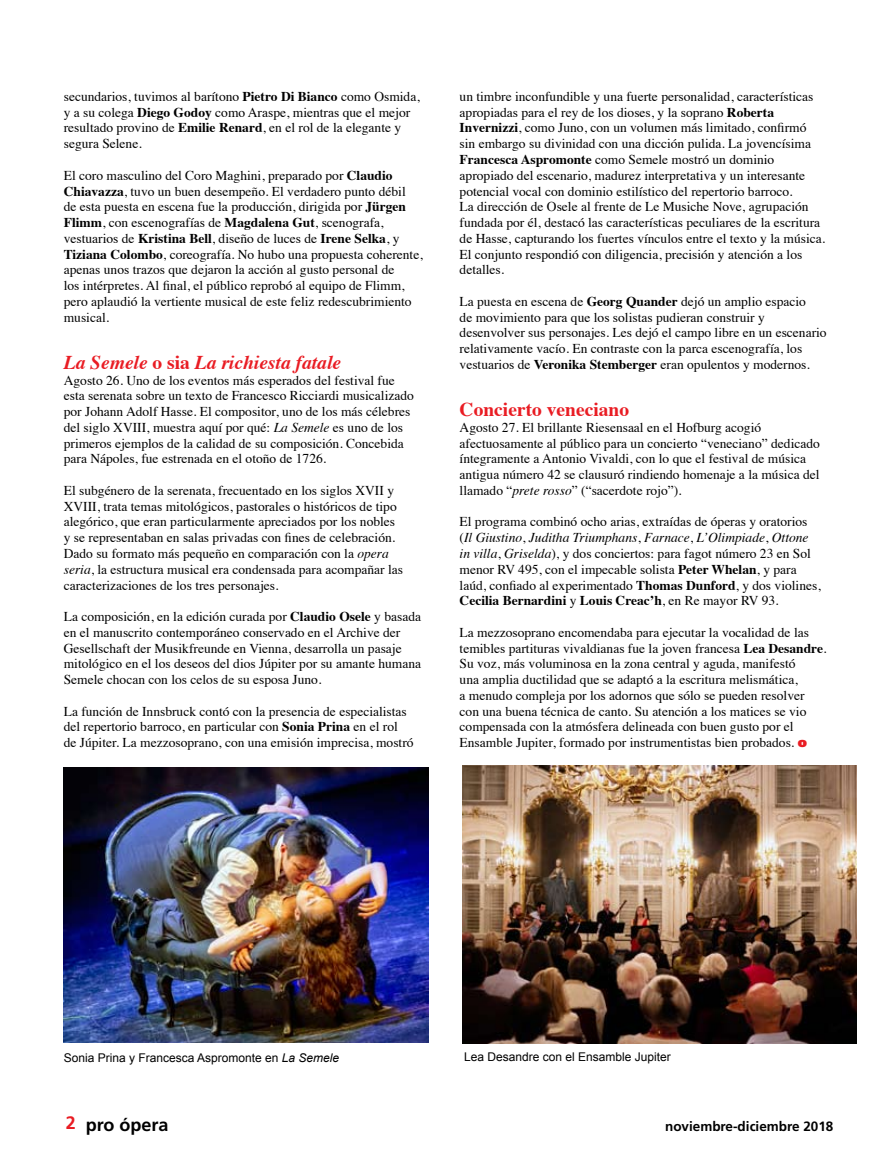
<style>
.page{position:relative;width:893px;height:1170px;background:#fff}
.page>*{position:absolute;margin:0;border:0;box-sizing:border-box;transform-origin:0 0}
.t1{font:italic 700 19.5px "Times";color:#e91c23}
.t2{font:700 19.5px "Times";color:#e91c23}
.t3{font:700 18px "Frutiger";color:#000}
.t4{font:13.5px/15.8px "Times";color:#000}
.t5{font:700 13.5px "Frutiger";color:#000}
.t6{font:12px "Arial";color:#000}
.s1{font-weight:700}
.s2{font-style:normal}
.s3{font-style:italic}
.s4{font-family:"Frutiger";font-weight:900;color:#e91c23}
</style>
<div class="page">
<img style="left:463px;top:765px;width:393px;height:278px">
<img style="left:64px;top:767px;width:364px;height:275px">
<p class="t4" style="left:64px;top:87px;width:357px">secundarios, tuvimos al barítono <span class="s1">Pietro Di Bianco</span> como Osmida, y a su colega <span class="s1">Diego Godoy</span> como Araspe, mientras que el mejor resultado provino de <span class="s1">Emilie Renard</span>, en el rol de la elegante y segura Selene.</p>
<p class="t4" style="left:64px;top:166px;width:360px">El coro masculino del Coro Maghini, preparado por <span class="s1">Claudio Chiavazza</span>, tuvo un buen desempeño. El verdadero punto débil<br>de esta puesta en escena fue la producción, dirigida por <span class="s1">Jürgen Flimm</span>, con escenografías de <span class="s1">Magdalena Gut</span>, scenografa, vestuarios de <span class="s1">Kristina Bell</span>, diseño de luces de <span class="s1">Irene Selka</span>, y <span class="s1">Tiziana Colombo</span>, coreografía. No hubo una propuesta coherente, apenas unos trazos que dejaron la acción al gusto personal de<br>los intérpretes. Al final, el público reprobó al equipo de Flimm, pero aplaudió la vertiente musical de este feliz redescubrimiento musical.</p>
<h1 class="t1" style="left:64px;top:344px;width:279px">La Semele <span class="s2">o sia</span> La richiesta fatale</h1>
<p class="t4" style="left:64px;top:371px;width:352px">Agosto 26. Uno de los eventos más esperados del festival fue esta serenata sobre un texto de Francesco Ricciardi musicalizado por Johann Adolf Hasse. El compositor, uno de los más célebres del siglo XVIII, muestra aquí por qué: <span class="s3">La Semele</span> es uno de los primeros ejemplos de la calidad de su composición. Concebida para Nápoles, fue estrenada en el otoño de 1726.</p>
<p class="t4" style="left:64px;top:481px;width:341px">El subgénero de la serenata, frecuentado en los siglos XVII y XVIII, trata temas mitológicos, pastorales o históricos de tipo alegórico, que eran particularmente apreciados por los nobles y se representaban en salas privadas con fines de celebración.<br>Dado su formato más pequeño en comparación con la <span class="s3">opera seria</span>, la estructura musical era condensada para acompañar las caracterizaciones de los tres personajes.</p>
<p class="t4" style="left:64px;top:607px;width:359px">La composición, en la edición curada por <span class="s1">Claudio Osele</span> y basada en el manuscrito contemporáneo conservado en el Archive der Gesellschaft der Musikfreunde en Vienna, desarrolla un pasaje mitológico en el los deseos del dios Júpiter por su amante humana Semele chocan con los celos de su esposa Juno.</p>
<p class="t4" style="left:64px;top:702px;width:351px">La función de Innsbruck contó con la presencia de especialistas del repertorio barroco, en particular con <span class="s1">Sonia Prina</span> en el rol de Júpiter. La mezzosoprano, con una emisión imprecisa, mostró</p>
<p class="t4" style="left:460px;top:87px;width:367px">un timbre inconfundible y una fuerte personalidad, características apropiadas para el rey de los dioses, y la soprano <span class="s1">Roberta Invernizzi</span>, como Juno, con un volumen más limitado, confirmó sin embargo su divinidad con una dicción pulida. La jovencísima <span class="s1">Francesca Aspromonte</span> como Semele mostró un dominio apropiado del escenario, madurez interpretativa y un interesante potencial vocal con dominio estilístico del repertorio barroco.<br>La dirección de Osele al frente de Le Musiche Nove, agrupación fundada por él, destacó las características peculiares de la escritura de Hasse, capturando los fuertes vínculos entre el texto y la música.<br>El conjunto respondió con diligencia, precisión y atención a los detalles.</p>
<p class="t4" style="left:460px;top:292px;width:369px">La puesta en escena de <span class="s1">Georg Quander</span> dejó un amplio espacio<br>de movimiento para que los solistas pudieran construir y desenvolver sus personajes. Les dejó el campo libre en un escenario relativamente vacío. En contraste con la parca escenografía, los vestuarios de <span class="s1">Veronika Stemberger</span> eran opulentos y modernos.</p>
<h1 class="t2" style="left:460px;top:391px;width:171px">Concierto veneciano</h1>
<p class="t4" style="left:460px;top:418px;width:362px">Agosto 27. El brillante Riesensaal en el Hofburg acogió afectuosamente al público para un concierto “veneciano” dedicado íntegramente a Antonio Vivaldi, con lo que el festival de música antigua número 42 se clausuró rindiendo homenaje a la música del llamado “<span class="s3">prete rosso</span>” (“sacerdote rojo”).</p>
<p class="t4" style="left:460px;top:513px;width:363px">El programa combinó ocho arias, extraídas de óperas y oratorios (<span class="s3">Il Giustino</span>, <span class="s3">Juditha Triumphans</span>, <span class="s3">Farnace</span>, <span class="s3">L’Olimpiade</span>, <span class="s3">Ottone in villa</span>, <span class="s3">Griselda</span>), y dos conciertos: para fagot número 23 en Sol menor RV 495, con el impecable solista <span class="s1">Peter Whelan</span>, y para laúd, confiado al experimentado <span class="s1">Thomas Dunford</span>, y dos violines, <span class="s1">Cecilia Bernardini</span> y <span class="s1">Louis Creac’h</span>, en Re mayor RV 93.</p>
<p class="t4" style="left:460px;top:623px;width:368px">La mezzosoprano encomendaba para ejecutar la vocalidad de las temibles partituras vivaldianas fue la joven francesa <span class="s1">Lea Desandre</span>.<br>Su voz, más voluminosa en la zona central y aguda, manifestó<br>una amplia ductilidad que se adaptó a la escritura melismática,<br>a menudo compleja por los adornos que sólo se pueden resolver con una buena técnica de canto. Su atención a los matices se vio compensada con la atmósfera delineada con buen gusto por el Ensamble Jupiter, formado por instrumentistas bien probados. <span class="s4">o</span></p>
<p class="t6" style="left:64px;top:1050px;width:277px">Sonia Prina y Francesca Aspromonte en <span class="s3">La Semele</span></p>
<p class="t6" style="left:464px;top:1049px;width:208px">Lea Desandre con el Ensamble Jupiter</p>
<h2 class="t3" style="left:86px;top:1114px;width:84px">pro ópera</h2>
<p class="t5" style="left:665px;top:1118px;width:170px">noviembre-diciembre 201 8</p>
</div>
